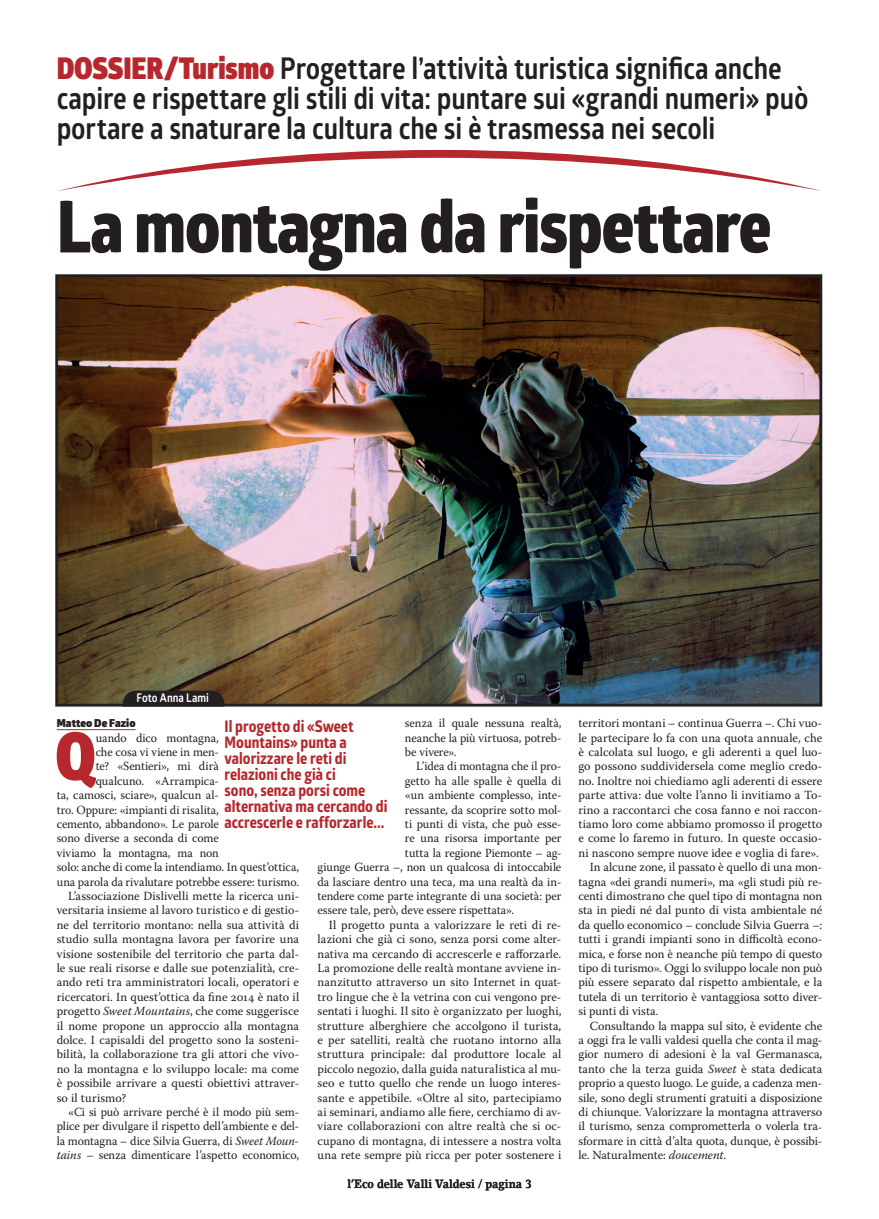
<style>
.page{position:relative;width:879px;height:1219px;background:#fff}
.page>*{position:absolute;margin:0;border:0;box-sizing:border-box;transform-origin:0 0}
.t1{font:800 72px "Glober";letter-spacing:-.015em;color:#231f20;scale:.88 1}
.t2{font:900 65.2px "Glober";color:#b7282e;scale:.88 1}
.t3{font:700 30px/30px "Glober";letter-spacing:-.005em;color:#231f20;scale:.88 1}
.t4{font:700 16px/16px "Globerx";color:#b7282e;scale:.88 1}
.t5{font:12.4px "Warnock Pro";color:#231f20}
.t6{font:12.4px/14.4px "Warnock Pro";color:#231f20;text-align:justify;scale:.96 1}
.t7{font:12.4px "Warnock Pro";letter-spacing:.02em;color:#231f20}
.t8{font:700 12px "Lino Letter Std";letter-spacing:-.005em;color:#231f20;scale:.88 1}
.t9{font:700 12px "Glober";color:#fff;scale:.88 1}
.t10{font:900 11px "Glober";letter-spacing:.005em;color:#231f20}
.s1{font-weight:900;color:#b7282e}
.s2{font-style:italic}
</style>
<div class="page">
<svg style="left:58px;top:150px;width:763px;height:41px"></svg>
<img style="left:59px;top:278px;width:759px;height:425px">
<div style="left:55px;top:274px;width:767px;height:433px;border:3px solid #231f20"></div>
<svg style="left:121px;top:691px;width:105px;height:16px;background:#292423"></svg>
<hr style="left:57px;top:729px;width:79px;height:1px;background:#b7282e">
<h3 class="t3" style="left:57px;top:53px;width:856px"><span class="s1">DOSSIER/Turismo</span> Progettare l’attività turistica significa anche capire e rispettare gli stili di vita: puntare sui «grandi numeri» può portare a snaturare la cultura che si è trasmessa nei secoli</h3>
<h1 class="t1" style="left:57px;top:173px;width:813px">La montagna da rispettare</h1>
<p class="t9" style="left:137px;top:690px;width:84px">Foto Anna Lami</p>
<p class="t6" style="left:405px;top:716px;width:164px">senza il quale nessuna realtà, neanche la più virtuosa, potreb&shy;be vivere».</p>
<p class="t6" style="left:416px;top:759px;width:153px">L’idea di montagna che il pro-</p>
<p class="t6" style="left:405px;top:773px;width:164px">getto ha alle spalle è quella di</p>
<p class="t6" style="left:405px;top:788px;width:164px">«un ambiente complesso, inte-</p>
<p class="t6" style="left:405px;top:802px;width:164px">ressante, da scoprire sotto mol-</p>
<p class="t6" style="left:405px;top:817px;width:164px">ti punti di vista, che può esse-</p>
<p class="t6" style="left:405px;top:831px;width:164px">re una risorsa importante per</p>
<p class="t6" style="left:405px;top:845px;width:164px">tutta la regione Piemonte – ag-</p>
<p class="t6" style="left:317px;top:860px;width:255px">giunge Guerra –, non un qualcosa di intoccabile</p>
<p class="t6" style="left:317px;top:874px;width:255px">da lasciare dentro una teca, ma una realtà da in-</p>
<p class="t6" style="left:317px;top:889px;width:255px">tendere come parte integrante di una società: per</p>
<p class="t6" style="left:317px;top:903px;width:206px">essere tale, però, deve essere rispettata».</p>
<p class="t5" style="left:329px;top:917px;width:234px">Il progetto punta a valorizzare le reti di re-</p>
<p class="t5" style="left:317px;top:932px;width:245px">lazioni che già ci sono, senza porsi come alter-</p>
<p class="t5" style="left:317px;top:946px;width:245px">nativa ma cercando di accrescerle e rafforzarle.</p>
<p class="t5" style="left:317px;top:960px;width:245px">La promozione delle realtà montane avviene in-</p>
<p class="t5" style="left:317px;top:975px;width:245px">nanzitutto attraverso un sito Internet in quat-</p>
<p class="t5" style="left:317px;top:989px;width:245px">tro lingue che è la vetrina con cui vengono pre-</p>
<p class="t5" style="left:317px;top:1004px;width:245px">sentati i luoghi. Il sito è organizzato per luoghi,</p>
<p class="t5" style="left:317px;top:1018px;width:245px">strutture alberghiere che accolgono il turista,</p>
<p class="t5" style="left:317px;top:1032px;width:245px">e per satelliti, realtà che ruotano intorno alla</p>
<p class="t5" style="left:317px;top:1047px;width:245px">struttura principale: dal produttore locale al</p>
<p class="t5" style="left:317px;top:1061px;width:245px">piccolo negozio, dalla guida naturalistica al mu-</p>
<p class="t5" style="left:317px;top:1076px;width:245px">seo e tutto quello che rende un luogo interes-</p>
<p class="t5" style="left:317px;top:1090px;width:245px">sante e appetibile. «Oltre al sito, partecipiamo</p>
<p class="t5" style="left:317px;top:1104px;width:245px">ai seminari, andiamo alle fiere, cerchiamo di av-</p>
<p class="t5" style="left:317px;top:1119px;width:245px">viare collaborazioni con altre realtà che si oc-</p>
<p class="t5" style="left:317px;top:1133px;width:245px">cupano di montagna, di intessere a nostra volta</p>
<p class="t5" style="left:317px;top:1148px;width:245px">una rete sempre più ricca per poter sostenere i</p>
<p class="t10" style="left:57px;top:715px;width:80px">Matteo De Fazio</p>
<h2 class="t2" style="left:55px;top:706px;width:47px">Q</h2>
<p class="t6" style="left:96px;top:730px;width:130px">uando dico montagna,</p>
<p class="t4" style="left:225px;top:718px;width:187px">Il progetto di «Sweet<br>Mountains» punta a valorizzare le reti di relazioni che già ci<br>sono, senza porsi come alternativa ma cercando di accrescerle e rafforzarle...</p>
<p class="t6" style="left:96px;top:745px;width:130px">che cosa vi viene in men-</p>
<p class="t6" style="left:96px;top:759px;width:130px">te? «Sentieri», mi dirà</p>
<p class="t6" style="left:96px;top:773px;width:130px">qualcuno. «Arrampica-</p>
<p class="t6" style="left:57px;top:788px;width:170px">ta, camosci, sciare», qualcun al-</p>
<p class="t6" style="left:57px;top:802px;width:170px">tro. Oppure: «impianti di risalita,</p>
<p class="t6" style="left:57px;top:817px;width:170px">cemento, abbandono». Le parole</p>
<p class="t6" style="left:57px;top:831px;width:170px">sono diverse a seconda di come</p>
<p class="t6" style="left:57px;top:845px;width:170px">viviamo la montagna, ma non</p>
<p class="t6" style="left:57px;top:860px;width:254px">solo: anche di come la intendiamo. In quest’ottica,</p>
<p class="t6" style="left:57px;top:874px;width:254px">una parola da rivalutare potrebbe essere: turismo.</p>
<p class="t5" style="left:68px;top:888px;width:233px">L’associazione Dislivelli mette la ricerca uni-</p>
<p class="t5" style="left:57px;top:903px;width:244px">versitaria insieme al lavoro turistico e di gestio-</p>
<p class="t5" style="left:57px;top:917px;width:244px">ne del territorio montano: nella sua attività di</p>
<p class="t5" style="left:57px;top:932px;width:244px">studio sulla montagna lavora per favorire una</p>
<p class="t5" style="left:57px;top:946px;width:244px">visione sostenibile del territorio che parta dal-</p>
<p class="t5" style="left:57px;top:960px;width:244px">le sue reali risorse e dalle sue potenzialità, cre-</p>
<p class="t5" style="left:57px;top:975px;width:244px">ando reti tra amministratori locali, operatori e</p>
<p class="t5" style="left:57px;top:989px;width:244px">ricercatori. In quest’ottica da fine 2014 è nato il</p>
<p class="t5" style="left:57px;top:1004px;width:244px">progetto <span class="s2">Sweet Mountains</span>, che come suggerisce</p>
<p class="t5" style="left:57px;top:1018px;width:244px">il nome propone un approccio alla montagna</p>
<p class="t5" style="left:57px;top:1032px;width:244px">dolce. I capisaldi del progetto sono la sosteni-</p>
<p class="t5" style="left:57px;top:1047px;width:244px">bilità, la collaborazione tra gli attori che vivo-</p>
<p class="t5" style="left:57px;top:1061px;width:244px">no la montagna e lo sviluppo locale: ma come</p>
<p class="t5" style="left:57px;top:1076px;width:244px">è possibile arrivare a questi obiettivi attraver-</p>
<p class="t7" style="left:57px;top:1090px;width:71px">so il turismo?</p>
<p class="t6" style="left:68px;top:1105px;width:242px">«Ci si può arrivare perché è il modo più sem-</p>
<p class="t6" style="left:57px;top:1119px;width:254px">plice per divulgare il rispetto dell’ambiente e del-</p>
<p class="t6" style="left:57px;top:1133px;width:254px">la montagna – dice Silvia Guerra, di <span class="s2">Sweet Moun-</span></p>
<p class="t6" style="left:57px;top:1148px;width:254px"><span class="s2">tains</span> – senza dimenticare l’aspetto economico,</p>
<p class="t8" style="left:347px;top:1176px;width:211px">l’Eco delle Valli Valdesi / pagina 3</p>
<p class="t5" style="left:578px;top:716px;width:245px">territori montani – continua Guerra –. Chi vuo-</p>
<p class="t5" style="left:578px;top:730px;width:245px">le partecipare lo fa con una quota annuale, che</p>
<p class="t5" style="left:578px;top:744px;width:245px">è calcolata sul luogo, e gli aderenti a quel luo-</p>
<p class="t5" style="left:578px;top:759px;width:245px">go possono suddividersela come meglio credo-</p>
<p class="t5" style="left:578px;top:773px;width:245px">no. Inoltre noi chiediamo agli aderenti di essere</p>
<p class="t5" style="left:578px;top:788px;width:245px">parte attiva: due volte l’anno li invitiamo a To-</p>
<p class="t5" style="left:578px;top:802px;width:245px">rino a raccontarci che cosa fanno e noi raccon-</p>
<p class="t5" style="left:578px;top:816px;width:245px">tiamo loro come abbiamo promosso il progetto</p>
<p class="t5" style="left:578px;top:831px;width:245px">e come lo faremo in futuro. In queste occasio-</p>
<p class="t5" style="left:578px;top:845px;width:242px">ni nascono sempre nuove idee e voglia di fare».</p>
<p class="t5" style="left:590px;top:860px;width:234px">In alcune zone, il passato è quello di una mon-</p>
<p class="t5" style="left:578px;top:874px;width:245px">tagna «dei grandi numeri», ma «gli studi più re-</p>
<p class="t5" style="left:578px;top:888px;width:245px">centi dimostrano che quel tipo di montagna non</p>
<p class="t5" style="left:578px;top:903px;width:245px">sta in piedi né dal punto di vista ambientale né</p>
<p class="t5" style="left:578px;top:917px;width:245px">da quello economico – conclude Silvia Guerra –:</p>
<p class="t5" style="left:578px;top:932px;width:245px">tutti i grandi impianti sono in difficoltà econo-</p>
<p class="t5" style="left:578px;top:946px;width:245px">mica, e forse non è neanche più tempo di questo</p>
<p class="t5" style="left:578px;top:960px;width:245px">tipo di turismo». Oggi lo sviluppo locale non può</p>
<p class="t5" style="left:578px;top:975px;width:245px">più essere separato dal rispetto ambientale, e la</p>
<p class="t5" style="left:578px;top:989px;width:245px">tutela di un territorio è vantaggiosa sotto diver-</p>
<p class="t5" style="left:578px;top:1004px;width:82px">si punti di vista.</p>
<p class="t5" style="left:590px;top:1018px;width:234px">Consultando la mappa sul sito, è evidente che</p>
<p class="t5" style="left:578px;top:1032px;width:245px">a oggi fra le valli valdesi quella che conta il mag-</p>
<p class="t5" style="left:578px;top:1047px;width:245px">gior numero di adesioni è la val Germanasca,</p>
<p class="t5" style="left:578px;top:1061px;width:245px">tanto che la terza guida <span class="s2">Sweet</span> è stata dedicata</p>
<p class="t5" style="left:578px;top:1076px;width:245px">proprio a questo luogo. Le guide, a cadenza men-</p>
<p class="t5" style="left:578px;top:1090px;width:245px">sile, sono degli strumenti gratuiti a disposizione</p>
<p class="t5" style="left:578px;top:1104px;width:245px">di chiunque. Valorizzare la montagna attraverso</p>
<p class="t5" style="left:578px;top:1119px;width:245px">il turismo, senza comprometterla o volerla tra-</p>
<p class="t5" style="left:578px;top:1133px;width:245px">sformare in città d’alta quota, dunque, è possibi-</p>
<p class="t5" style="left:578px;top:1148px;width:149px">le. Naturalmente: <span class="s2">doucement</span>.</p>
</div>
